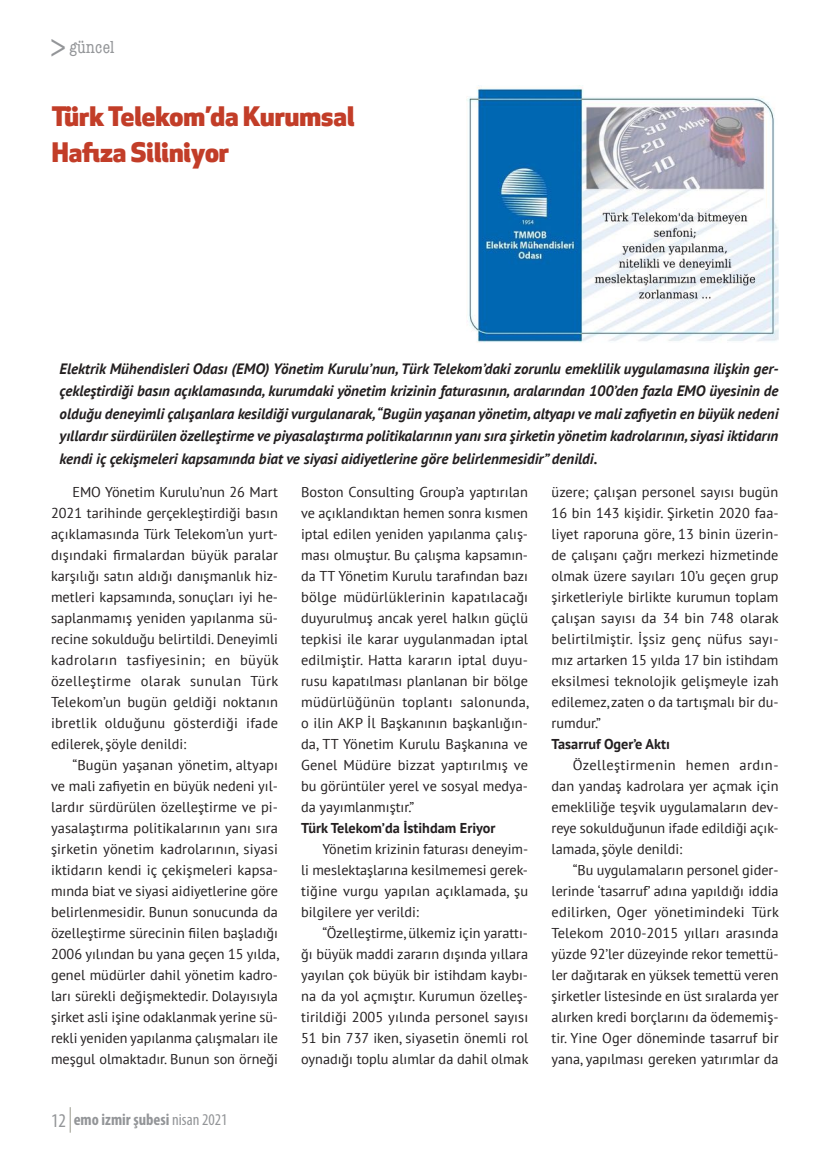
<style>
.page{position:relative;width:830px;height:1170px;background:#fff}
.page>*{position:absolute;margin:0;border:0;box-sizing:border-box;transform-origin:0 0}
.t1{font:33px "Apex New";color:#939598}
.t2{font:800 26.25px/36px "Apex New";color:#c23d28}
.t3{font:condensed 18px "American Typewriter";letter-spacing:.01em;color:#939598}
.t4{font:700 condensed 16.5px "Myriad Pro";color:#939598}
.t5{font:italic 700 15px/22.5px "PT Sans";color:#231f20;text-align:justify}
.t6{font:14.25px/21px "PT Sans";color:#231f20;text-align:justify}
.t7{font:700 14.25px "PT Sans";color:#231f20}
.s1{font-weight:400;font-size:19.5px}
.s2{font-weight:400}
</style>
<div class="page">
<svg style="left:70px;top:1107px;width:1px;height:25px"></svg>
<img style="left:466px;top:85px;width:312px;height:258px">
<h1 class="t1" style="left:50px;top:26px;width:18px">&gt;</h1>
<p class="t3" style="left:69px;top:37px;width:47px">güncel</p>
<h2 class="t2" style="left:52px;top:98px;width:304px">Türk Telekom’da Kurumsal<br>Hafıza Siliniyor</h2>
<p class="t5" style="left:60px;top:357px;width:720px">Elektrik Mühendisleri Odası (EMO) Yönetim Kurulu’nun, Türk Telekom’daki zorunlu emeklilik uygulamasına ilişkin ger&shy;çekleştirdiği basın açıklamasında, kurumdaki yönetim krizinin faturasının, aralarından 100’den fazla EMO üyesinin de olduğu deneyimli çalışanlara kesildiği vurgulanarak, “Bugün yaşanan yönetim, altyapı ve mali zafiyetin en büyük nedeni yıllardır sürdürülen özelleştirme ve piyasalaştırma politikalarının yanı sıra şirketin yönetim kadrolarının, siyasi iktidarın kendi iç çekişmeleri kapsamında biat ve siyasi aidiyetlerine göre belirlenmesidir” denildi.</p>
<p class="t6" style="left:51px;top:482px;width:229px;text-indent:21px">EMO Yönetim Kurulu’nun 26 Mart 2021 tarihinde gerçekleştirdiği basın açıklamasında Türk Telekom’un yurt&shy;dışındaki firmalardan büyük paralar karşılığı satın aldığı danışmanlık hiz&shy;metleri kapsamında, sonuçları iyi he&shy;saplanmamış yeniden yapılanma sü&shy;recine sokulduğu belirtildi. Deneyimli kadroların tasfiyesinin; en büyük özelleştirme olarak sunulan Türk Telekom’un bugün geldiği noktanın ibretlik olduğunu gösterdiği ifade edilerek, şöyle denildi:</p>
<p class="t6" style="left:51px;top:755px;width:229px;text-indent:21px">“Bugün yaşanan yönetim, altyapı ve mali zafiyetin en büyük nedeni yıl&shy;lardır sürdürülen özelleştirme ve pi&shy;yasalaştırma politikalarının yanı sıra şirketin yönetim kadrolarının, siyasi iktidarın kendi iç çekişmeleri kapsa&shy;mında biat ve siyasi aidiyetlerine göre belirlenmesidir. Bunun sonucunda da özelleştirme sürecinin fiilen başladığı 2006 yılından bu yana geçen 15 yılda, genel müdürler dahil yönetim kadro&shy;ları sürekli değişmektedir. Dolayısıyla şirket asli işine odaklanmak yerine sü&shy;rekli yeniden yapılanma çalışmaları ile meşgul olmaktadır. Bunun son örneği</p>
<p class="t4" style="left:51px;top:1109px;width:178px"><span class="s1">12</span> emo izmir şubesi <span class="s2">nisan 2021</span></p>
<p class="t6" style="left:301px;top:482px;width:229px">Boston Consulting Group’a yaptırılan ve açıklandıktan hemen sonra kısmen iptal edilen yeniden yapılanma çalış&shy;ması olmuştur. Bu çalışma kapsamın&shy;da TT Yönetim Kurulu tarafından bazı bölge müdürlüklerinin kapatılacağı duyurulmuş ancak yerel halkın güçlü tepkisi ile karar uygulanmadan iptal edilmiştir. Hatta kararın iptal duyu&shy;rusu kapatılması planlanan bir bölge müdürlüğünün toplantı salonunda, o ilin AKP İl Başkanının başkanlığın&shy;da, TT Yönetim Kurulu Başkanına ve Genel Müdüre bizzat yaptırılmış ve bu görüntüler yerel ve sosyal medya&shy;da yayımlanmıştır.”</p>
<p class="t7" style="left:301px;top:820px;width:196px">Türk Telekom’da İstihdam Eriyor</p>
<p class="t6" style="left:301px;top:839px;width:228px;text-indent:21px">Yönetim krizinin faturası deneyim&shy;li meslektaşlarına kesilmemesi gerek&shy;tiğine vurgu yapılan açıklamada, şu bilgilere yer verildi:</p>
<p class="t6" style="left:301px;top:923px;width:229px;text-indent:21px">“Özelleştirme, ülkemiz için yarattı&shy;ğı büyük maddi zararın dışında yıllara yayılan çok büyük bir istihdam kaybı&shy;na da yol açmıştır. Kurumun özelleş&shy;tirildiği 2005 yılında personel sayısı 51 bin 737 iken, siyasetin önemli rol oynadığı toplu alımlar da dahil olmak</p>
<p class="t6" style="left:551px;top:482px;width:229px">üzere; çalışan personel sayısı bugün 16 bin 143 kişidir. Şirketin 2020 faa&shy;liyet raporuna göre, 13 binin üzerin&shy;de çalışanı çağrı merkezi hizmetinde olmak üzere sayıları 10’u geçen grup şirketleriyle birlikte kurumun toplam çalışan sayısı da 34 bin 748 olarak belirtilmiştir. İşsiz genç nüfus sayı&shy;mız artarken 15 yılda 17 bin istihdam eksilmesi teknolojik gelişmeyle izah edilemez, zaten o da tartışmalı bir du&shy;rumdur.”</p>
<p class="t7" style="left:551px;top:736px;width:120px">Tasarruf Oger’e Aktı</p>
<p class="t6" style="left:551px;top:755px;width:228px;text-indent:21px">Özelleştirmenin hemen ardın&shy;dan yandaş kadrolara yer açmak için emekliliğe teşvik uygulamaların dev&shy;reye sokulduğunun ifade edildiği açık&shy;lamada, şöyle denildi:</p>
<p class="t6" style="left:551px;top:860px;width:229px;text-indent:21px">“Bu uygulamaların personel gider&shy;lerinde ‘tasarruf’ adına yapıldığı iddia edilirken, Oger yönetimindeki Türk Telekom 2010-2015 yılları arasında yüzde 92’ler düzeyinde rekor temettü&shy;ler dağıtarak en yüksek temettü veren şirketler listesinde en üst sıralarda yer alırken kredi borçlarını da ödememiş&shy;tir. Yine Oger döneminde tasarruf bir yana, yapılması gereken yatırımlar da</p>
</div>
